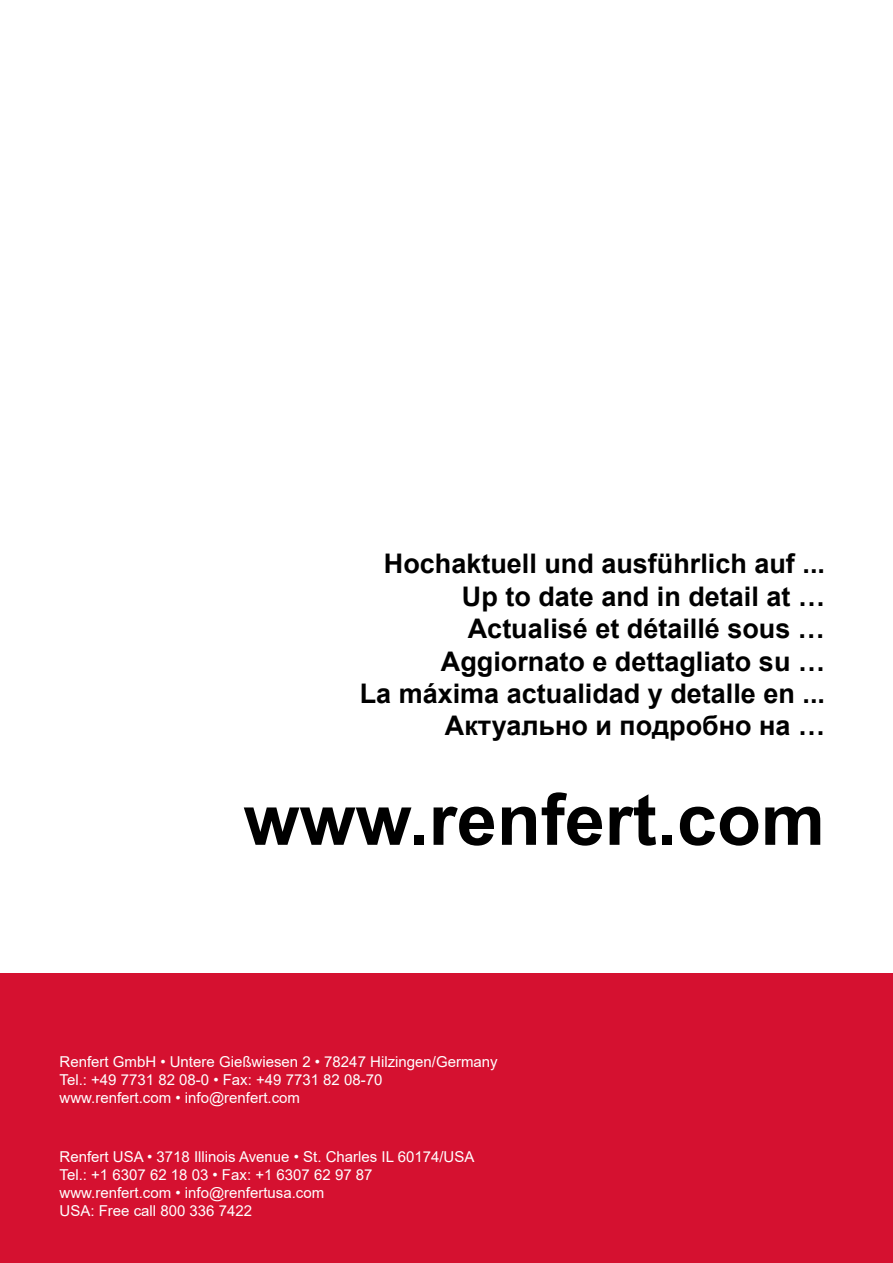
<style>
.page{position:relative;width:893px;height:1263px;background:#fff}
.page>*{position:absolute;margin:0;border:0;box-sizing:border-box;transform-origin:0 0}
.t1{font:700 72px "Arial";color:#000}
.t2{font:700 27px/32.4px "Arial";color:#000;text-align:right}
.t3{font:15px/18px "Arial";color:#fff}
</style>
<div class="page">
<div style="left:0;top:974px;width:893px;height:289px;background:#d51130"></div>
<h2 class="t2" style="left:360px;top:548px;width:467px">Hochaktuell und ausführlich auf ...<br>Up to date and in detail at …<br>Actualisé et détaillé sous …<br>Aggiornato e dettagliato su …<br>La máxima actualidad y detalle en ...<br>Актуально и подробно на …</h2>
<h1 class="t1" style="left:243px;top:769px;width:583px">www.renfert.com</h1>
<p class="t3" style="left:60px;top:1052px;width:440px">Renfert GmbH • Untere Gießwiesen 2 • 78247 Hilzingen/Germany<br>Tel.: +49 7731 82 08-0 • Fax: +49 7731 82 08-70 www.renfert.com • info@renfert.com</p>
<p class="t3" style="left:60px;top:1147px;width:416px">Renfert USA • 3718 Illinois Avenue • St. Charles IL 60174/USA Tel.: +1 6307 62 18 03 • Fax: +1 6307 62 97 87 www.renfert.com • info@renfertusa.com<br>USA: Free call 800 336 7422</p>
</div>
